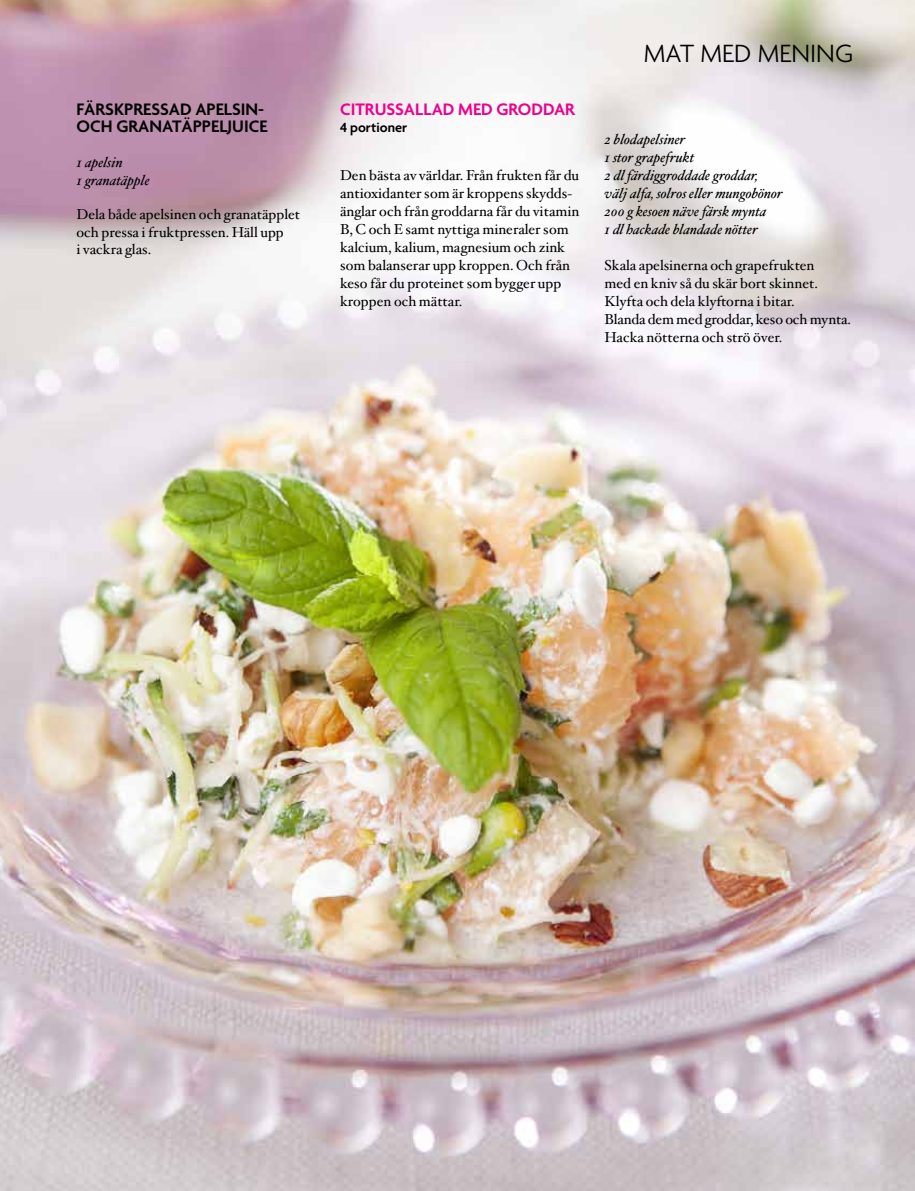
<style>
.page{position:relative;width:915px;height:1191px;background:#fff}
.page>*{position:absolute;margin:0;border:0;box-sizing:border-box;transform-origin:0 0}
.t1{font:300 27px "Agenda";color:#000}
.t2{font:600 18px/17.4px "Agenda";color:#000}
.t3{font:600 18px "Agenda";color:#ec008c}
.t4{font:14.4px/18px "Hoefler Txt";color:#000}
.t5{font:italic 14.4px/18px "Hoefler Txt";color:#000}
.t6{font:600 14.4px "Agenda";color:#000}
</style>
<div class="page">
<img style="left:0;top:0;width:914px;height:1191px">
<p class="t2" style="left:77px;top:102px;width:192px">FÄRSKPRESSAD APELSIN-<br>OCH GRANATÄPPELJUICE</p>
<p class="t5" style="left:77px;top:153px;width:75px;line-height:17.4px">1 apelsin<br>1 granatäpple</p>
<p class="t4" style="left:77px;top:205px;width:225px;line-height:17.4px">Dela både apelsinen och granatäpplet och pressa i fruktpressen. Häll upp<br>i vackra glas.</p>
<p class="t3" style="left:340px;top:99px;width:236px">CITRUSSALLAD MED GRODDAR</p>
<p class="t6" style="left:340px;top:120px;width:69px">4 PORTIONER</p>
<p class="t4" style="left:340px;top:166px;width:241px">Den bästa av världar. Från frukten får du antioxidanter som är kroppens skydds&shy;änglar och från groddarna får du vitamin B, C och E samt nyttiga mineraler som kalcium, kalium, magnesium och zink som balanserar upp kroppen. Och från keso får du proteinet som bygger upp kroppen och mättar.</p>
<h1 class="t1" style="left:643px;top:39px;width:211px">MAT MED MENING</h1>
<p class="t5" style="left:604px;top:130px;width:179px">2 blodapelsiner<br>1 stor grapefrukt<br>2 dl färdiggroddade groddar, välj alfa, solros eller mungobönor<br>200 g kesoen näve färsk mynta<br>1 dl hackade blandade nötter</p>
<p class="t4" style="left:604px;top:256px;width:248px">Skala apelsinerna och grapefrukten<br>med en kniv så du skär bort skinnet.<br>Klyfta och dela klyftorna i bitar.<br>Blanda dem med groddar, keso och mynta.<br>Hacka nötterna och strö över.</p>
</div>
